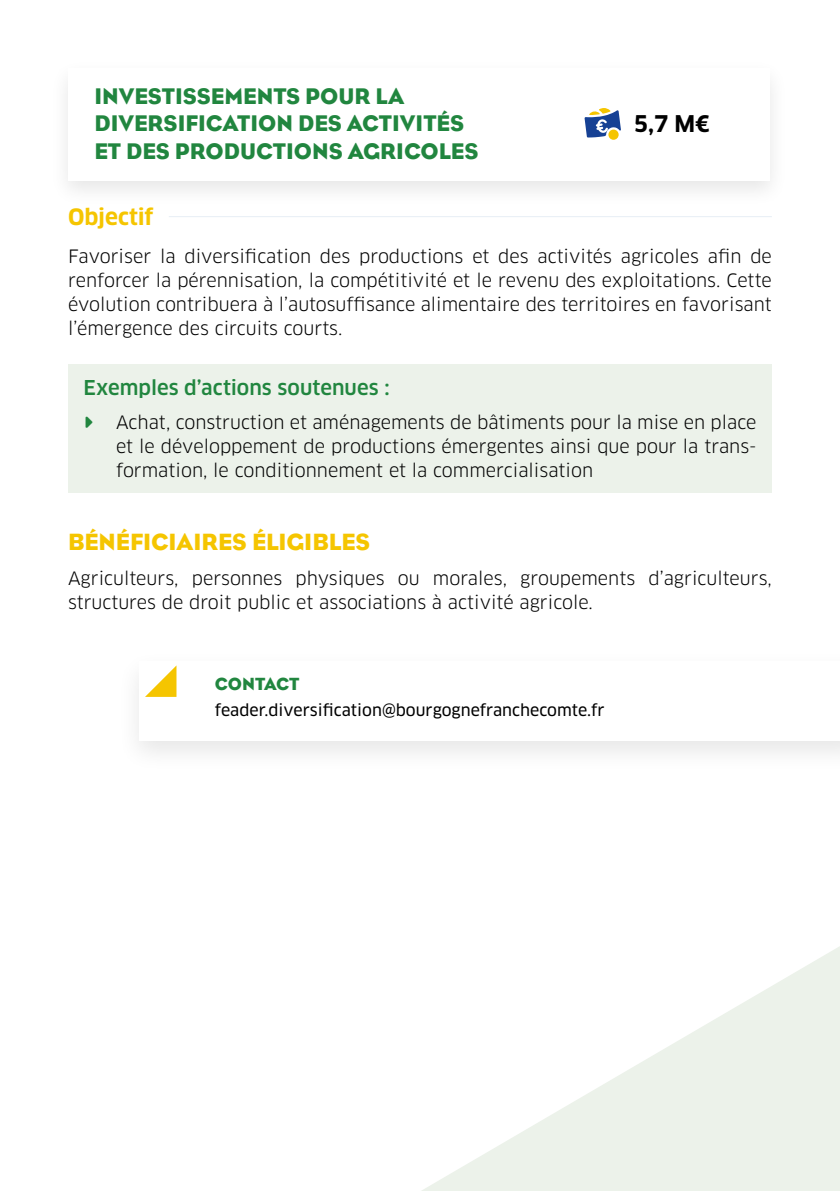
<style>
.page{position:relative;width:840px;height:1191px;background:#fff}
.page>*{position:absolute;margin:0;border:0;box-sizing:border-box;transform-origin:0 0}
.t1{font:24px "Eagle";color:#f5c500}
.t2{font:23px/27.6px "Eagle";color:#21863f}
.t3{font:700 22.4px "Clan Pro";color:#000}
.t4{font:700 22px "Clan Pro";letter-spacing:-.01em;color:#f5c500}
.t5{font:500 20px "Clan Pro";color:#21863f}
.t6{font:18px/24px "Clan Pro";color:#000;text-align:justify}
.t7{font:18px "Eagle";color:#21863f}
.t8{font:16px "Clan Pro News";color:#000}
</style>
<div class="page">
<svg style="left:422px;top:947px;width:417px;height:244px;fill:#ecf2ea"></svg>
<hr style="left:169px;top:216px;width:602px;height:1px;background:#e7eef5">
<div style="left:49px;top:57px;width:739px;height:150px;background:#000;opacity:.1"></div>
<div style="left:68px;top:68px;width:701px;height:112px;background:#fff"></div>
<svg style="left:608px;top:130px;width:10px;height:10px"></svg>
<svg style="left:584px;top:108px;width:36px;height:29px"></svg>
<div style="left:68px;top:364px;width:703px;height:128px;background:#ecf2ea"></div>
<div style="left:116px;top:648px;width:723px;height:126px;background:#000;opacity:.1"></div>
<div style="left:139px;top:661px;width:700px;height:79px;background:#fff"></div>
<svg style="left:145px;top:666px;width:31px;height:31px"></svg>
<p class="t2" style="left:94px;top:82px;width:385px">INVESTISSEMENTS POUR LA<br>DIVERSIFICATION DES ACTIVITÉS<br>ET DES PRODUCTIONS AGRICOLES</p>
<p class="t3" style="left:633px;top:111px;width:77px">5,7 M€</p>
<p class="t4" style="left:68px;top:204px;width:87px">Objectif</p>
<p class="t6" style="left:68px;top:245px;width:705px">Favoriser la diversification des productions et des activités agricoles afin de renforcer la pérennisation, la compétitivité et le revenu des exploitations. Cette évolution contribuera à l’autosuffisance alimentaire des territoires en favorisant l’émergence des circuits courts.</p>
<p class="t5" style="left:83px;top:376px;width:307px">Exemples d’actions soutenues :</p>
<p class="t6" style="left:116px;top:410px;width:641px">Achat, construction et aménagements de bâtiments pour la mise en place et le développement de productions émergentes ainsi que pour la trans&shy;formation, le conditionnement et la commercialisation</p>
<h1 class="t1" style="left:68px;top:528px;width:303px">BÉNÉFICIAIRES ÉLIGIBLES</h1>
<p class="t6" style="left:68px;top:566px;width:704px">Agriculteurs, personnes physiques ou morales, groupements d’agriculteurs, structures de droit public et associations à activité agricole.</p>
<p class="t7" style="left:215px;top:674px;width:86px">CONTACT</p>
<p class="t8" style="left:215px;top:700px;width:391px">feader.diversification@bourgognefranchecomte.fr</p>
</div>
